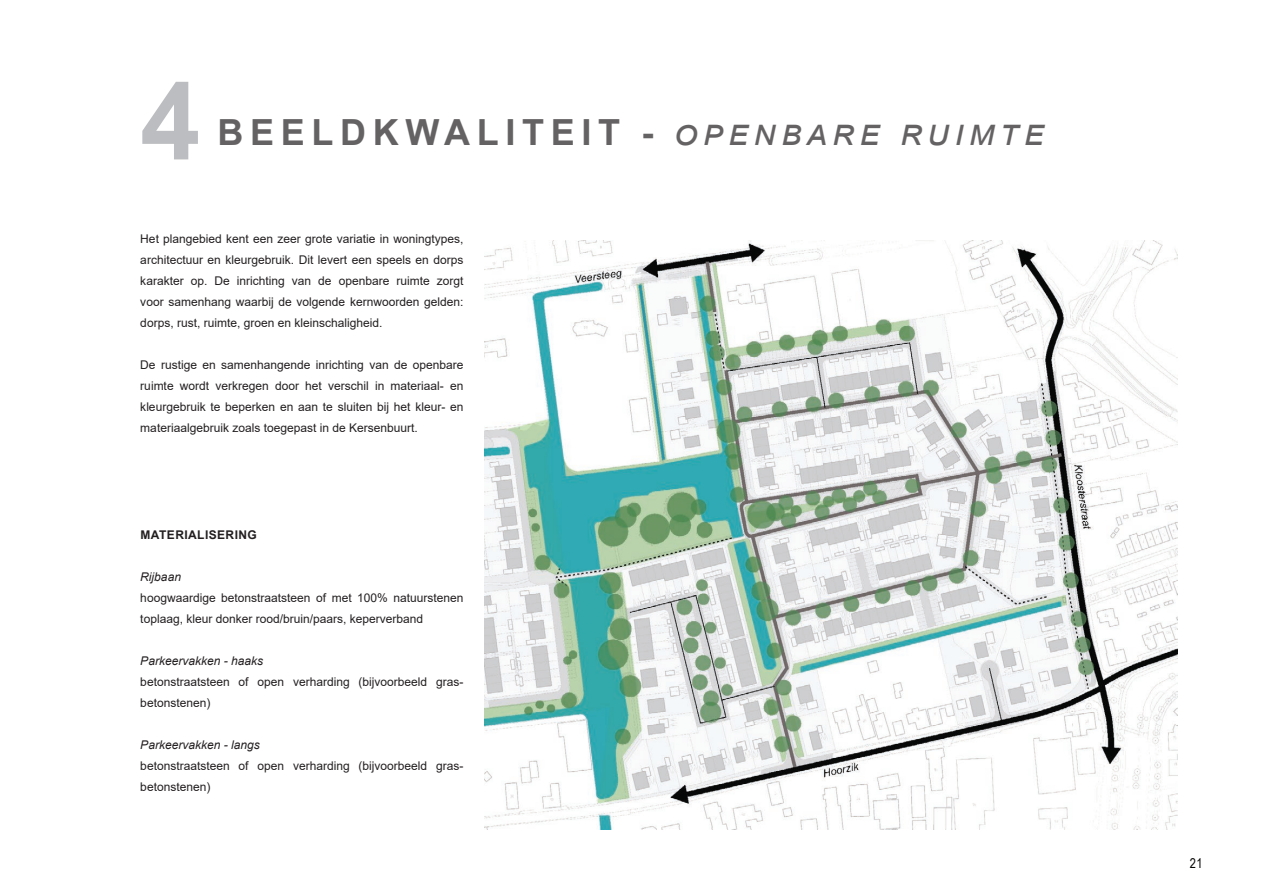
<style>
.page{position:relative;width:1263px;height:893px;background:#fff}
.page>*{position:absolute;margin:0;border:0;box-sizing:border-box;transform-origin:0 0}
.t1{font:700 108px "Arial";color:#bcbdc0}
.t2{font:700 36px "Arial";letter-spacing:.185em;color:#656264}
.t3{font:13.5px "Arial Narrow";color:#040503}
.t4{font:12px/21px "Arial";color:#231f20}
.t5{font:italic 12px "Arial";color:#231f20}
.t6{font:700 12px "Arial";letter-spacing:.035em;color:#231f20}
.s1{font-weight:400;font-style:italic}
</style>
<div class="page">
<img style="left:485px;top:241px;width:693px;height:588px">
<svg style="left:964px;top:310px;width:51px;height:45px"></svg>
<h1 class="t1" style="left:140px;top:45px;width:62px">4</h1>
<h2 class="t2" style="left:218px;top:107px;width:828px">BEELDKWALITEIT - <span class="s1">openbare ruimte</span></h2>
<p class="t4" style="left:140px;top:228px;width:325px;text-align:justify">Het plangebied kent een zeer grote variatie in woningtypes, architectuur en kleurgebruik. Dit levert een speels en dorps karakter op. De inrichting van de openbare ruimte zorgt voor samenhang waarbij de volgende kernwoorden gelden: dorps, rust, ruimte, groen en kleinschaligheid.</p>
<p class="t4" style="left:140px;top:354px;width:325px;text-align:justify">De rustige en samenhangende inrichting van de openbare ruimte wordt verkregen door het verschil in materiaal- en kleurgebruik te beperken en aan te sluiten bij het kleur- en materiaalgebruik zoals toegepast in de Kersenbuurt.</p>
<p class="t6" style="left:141px;top:526px;width:27px">MATERI</p>
<p class="t6" style="left:188px;top:526px;width:70px">ALISERING</p>
<p class="t5" style="left:140px;top:569px;width:42px">Rijbaan</p>
<p class="t4" style="left:140px;top:587px;width:325px">hoogwaardige betonstraatsteen of met 100% natuurstenen toplaag, kleur donker rood/bruin/paars, keperverband</p>
<p class="t5" style="left:140px;top:653px;width:124px">Parkeervakken - haaks</p>
<p class="t4" style="left:140px;top:671px;width:325px">betonstraatsteen of open verharding (bijvoorbeeld gras&shy;betonstenen)</p>
<p class="t5" style="left:140px;top:737px;width:121px">Parkeervakken - langs</p>
<p class="t4" style="left:140px;top:755px;width:325px">betonstraatsteen of open verharding (bijvoorbeeld gras&shy;betonstenen)</p>
<p class="t3" style="left:1190px;top:853px;width:14px">21</p>
</div>
